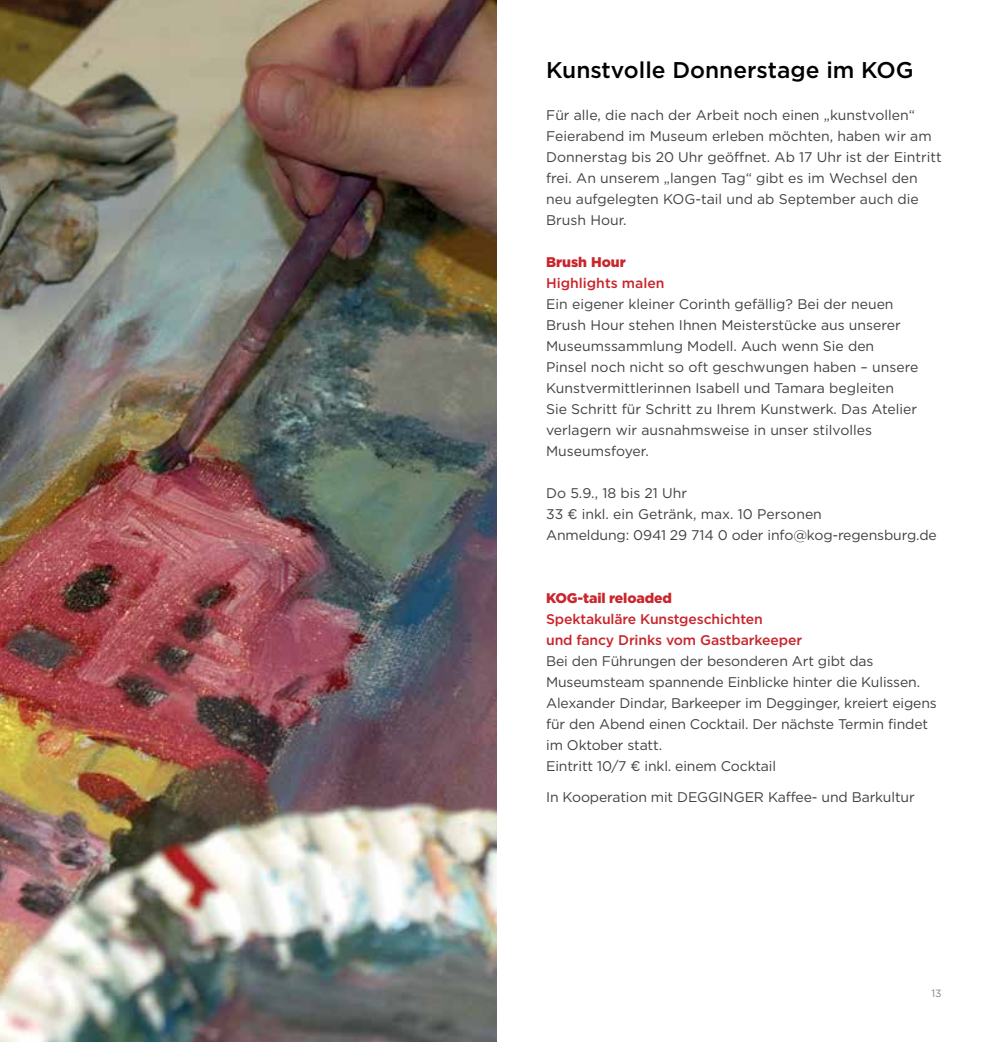
<style>
.page{position:relative;width:993px;height:1042px;background:#fff}
.page>*{position:absolute;margin:0;border:0;box-sizing:border-box;transform-origin:0 0}
.t1{font:500 22.75px "Gotham";color:#000}
.t2{font:14px/21px "Gotham";color:#414042}
.t3{font:500 14px/21px "Gotham";letter-spacing:-.01em;color:#c9252c}
.t4{font:900 14px "Gotham";letter-spacing:-.01em;color:#c9252c}
.t5{font:10.5px "Gotham";color:#808285}
</style>
<div class="page">
<img style="left:0;top:0;width:496px;height:1042px">
<h1 class="t1" style="left:546px;top:55px;width:369px">Kunstvolle Donnerstage im KOG</h1>
<p class="t2" style="left:546px;top:104px;width:397px">Für alle, die nach der Arbeit noch einen „kunstvollen“ Feierabend im Museum erleben möchten, haben wir am Donnerstag bis 20 Uhr geöffnet. Ab 17 Uhr ist der Eintritt frei. An unserem „langen Tag“ gibt es im Wechsel den neu aufgelegten KOG-tail und ab September auch die Brush Hour.</p>
<p class="t4" style="left:546px;top:253px;width:81px">Brush Hour</p>
<p class="t3" style="left:546px;top:272px;width:120px">Highlights malen</p>
<p class="t2" style="left:546px;top:293px;width:373px">Ein eigener kleiner Corinth gefällig? Bei der neuen Brush Hour stehen Ihnen Meisterstücke aus unserer Museumssammlung Modell. Auch wenn Sie den Pinsel noch nicht so oft geschwungen haben – unsere Kunstvermittlerinnen Isabell und Tamara begleiten Sie Schritt für Schritt zu Ihrem Kunstwerk. Das Atelier verlagern wir ausnahmsweise in unser stilvolles Museumsfoyer.</p>
<p class="t2" style="left:546px;top:482px;width:392px">Do 5.9., 18 bis 21 Uhr<br>33 € inkl. ein Getränk, max. 10 Personen<br>Anmeldung: 0941 29 714 0 oder info@kog-regensburg.de</p>
<p class="t4" style="left:546px;top:589px;width:127px">KOG-tail reloaded</p>
<p class="t3" style="left:546px;top:608px;width:257px">Spektakuläre Kunstgeschichten<br>und fancy Drinks vom Gastbarkeeper</p>
<p class="t2" style="left:546px;top:650px;width:392px">Bei den Führungen der besonderen Art gibt das Museumsteam spannende Einblicke hinter die Kulissen.<br>Alexander Dindar, Barkeeper im Degginger, kreiert eigens für den Abend einen Cocktail. Der nächste Termin findet im Oktober statt.<br>Eintritt 10/7 € inkl. einem Cocktail</p>
<p class="t2" style="left:546px;top:787px;width:370px">In Kooperation mit DEGGINGER Kaffee- und Barkultur</p>
<p class="t5" style="left:931px;top:986px;width:12px">13</p>
</div>
